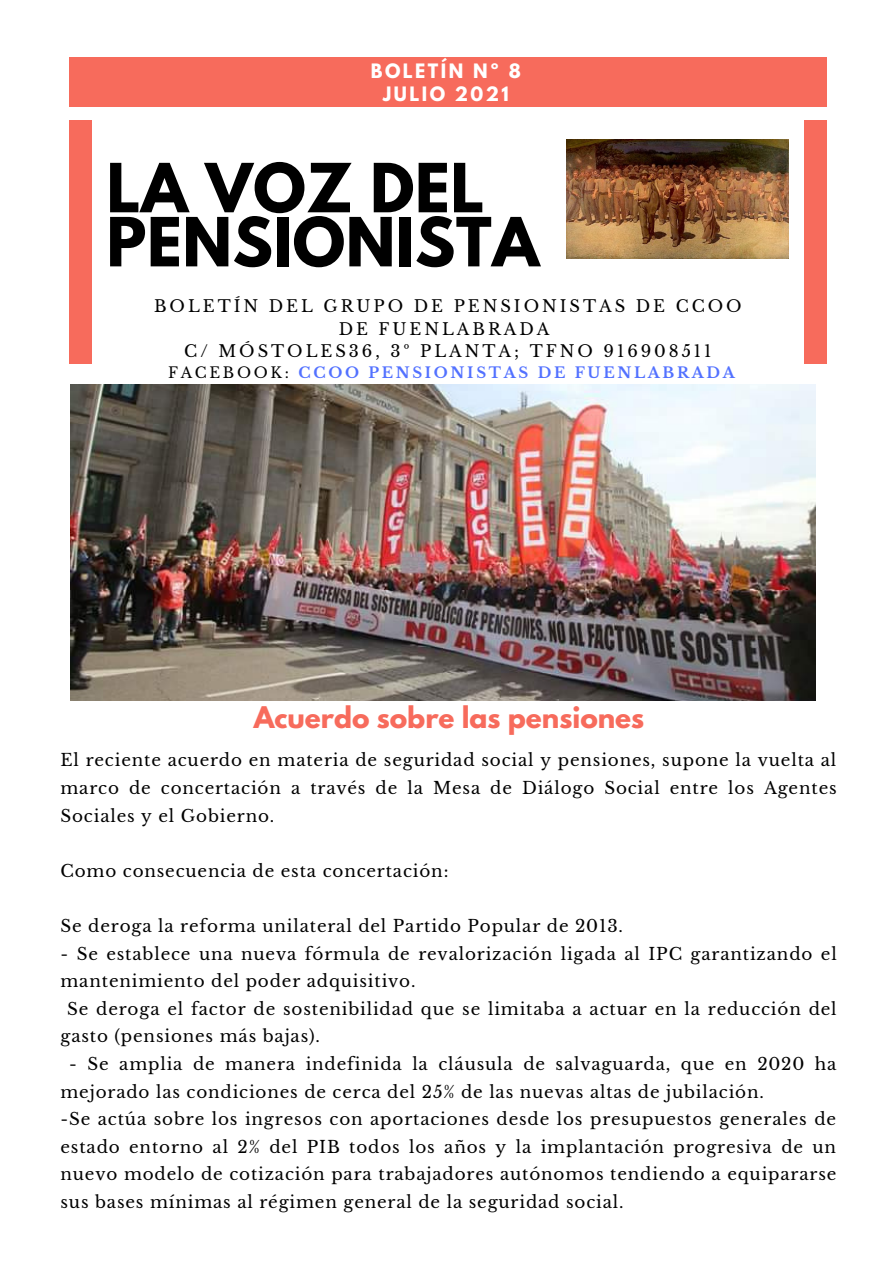
<style>
.page{position:relative;width:894px;height:1264px;background:#fff}
.page>*{position:absolute;margin:0;border:0;box-sizing:border-box;transform-origin:0 0}
.t1{font:700 60px/54px "League Spartan";letter-spacing:.01em;color:#000}
.t2{font:700 26.4px "League Spartan";color:#f76b5c}
.t3{font:700 17.55px "League Spartan";letter-spacing:.14em;color:#fff}
.t4{font:16.8px/27.6px "Libre Baskerville";letter-spacing:.05em;color:#000}
.t5{font:16.35px/22.5px "Libre Baskerville";letter-spacing:.18em;color:#000;text-align:center}
.t6{font:700 14.85px "Libre Baskerville";letter-spacing:.18em;color:#5271ff}
.s1{font-weight:400;color:#000}
</style>
<div class="page">
<div style="left:69px;top:120px;width:22px;height:244px;background:#f76b5c"></div>
<div style="left:804px;top:120px;width:22px;height:244px;background:#f76b5c"></div>
<div style="left:69px;top:58px;width:757px;height:48px;background:#f76b5c"></div>
<img style="left:71px;top:385px;width:744px;height:315px">
<img style="left:566px;top:139px;width:222px;height:119px">
<p class="t3" style="left:371px;top:62px;width:152px">BOLETÍN Nº 8</p>
<p class="t3" style="left:383px;top:85px;width:127px">JULIO 2021</p>
<p class="t1" style="left:106px;top:169px;width:434px">LA VOZ DEL<br>PENSIONISTA</p>
<p class="t5" style="left:154px;top:295px;width:589px">BOLETÍN DEL GRUPO DE PENSIONISTAS DE CCOO<br>DE FUENLABRADA</p>
<p class="t5" style="left:184px;top:340px;width:528px">C/ MÓSTOLES36, 3º PLANTA; TFNO 916908511</p>
<p class="t6" style="left:168px;top:363px;width:568px"><span class="s1">FACEBOOK:</span> CCOO PENSIONISTAS DE FUENLABRADA</p>
<p class="t2" style="left:254px;top:703px;width:392px">Acuerdo sobre las pensiones</p>
<p class="t4" style="left:60px;top:746px;width:777px;text-align:justify">El reciente acuerdo en materia de seguridad social y pensiones, supone la vuelta al marco de concertación a través de la Mesa de Diálogo Social entre los Agentes Sociales y el Gobierno.</p>
<p class="t4" style="left:60px;top:857px;width:389px">Como consecuencia de esta concertación:</p>
<p class="t4" style="left:60px;top:912px;width:564px">Se deroga la reforma unilateral del Partido Popular de 2013.</p>
<p class="t4" style="left:60px;top:939px;width:777px">- Se establece una nueva fórmula de revalorización ligada al IPC garantizando el mantenimiento del poder adquisitivo.</p>
<p class="t4" style="left:60px;top:995px;width:777px;text-indent:7px">Se deroga el factor de sostenibilidad que se limitaba a actuar en la reducción del gasto (pensiones más bajas).</p>
<p class="t4" style="left:60px;top:1050px;width:777px;text-indent:9px">- Se amplia de manera indefinida la cláusula de salvaguarda, que en 2020 ha mejorado las condiciones de cerca del 25% de las nuevas altas de jubilación.</p>
<p class="t4" style="left:60px;top:1105px;width:777px;text-align:justify">-Se actúa sobre los ingresos con aportaciones desde los presupuestos generales de estado entorno al 2% del PIB todos los años y la implantación progresiva de un nuevo modelo de cotización para trabajadores autónomos tendiendo a equipararse sus bases mínimas al régimen general de la seguridad social.</p>
</div>
